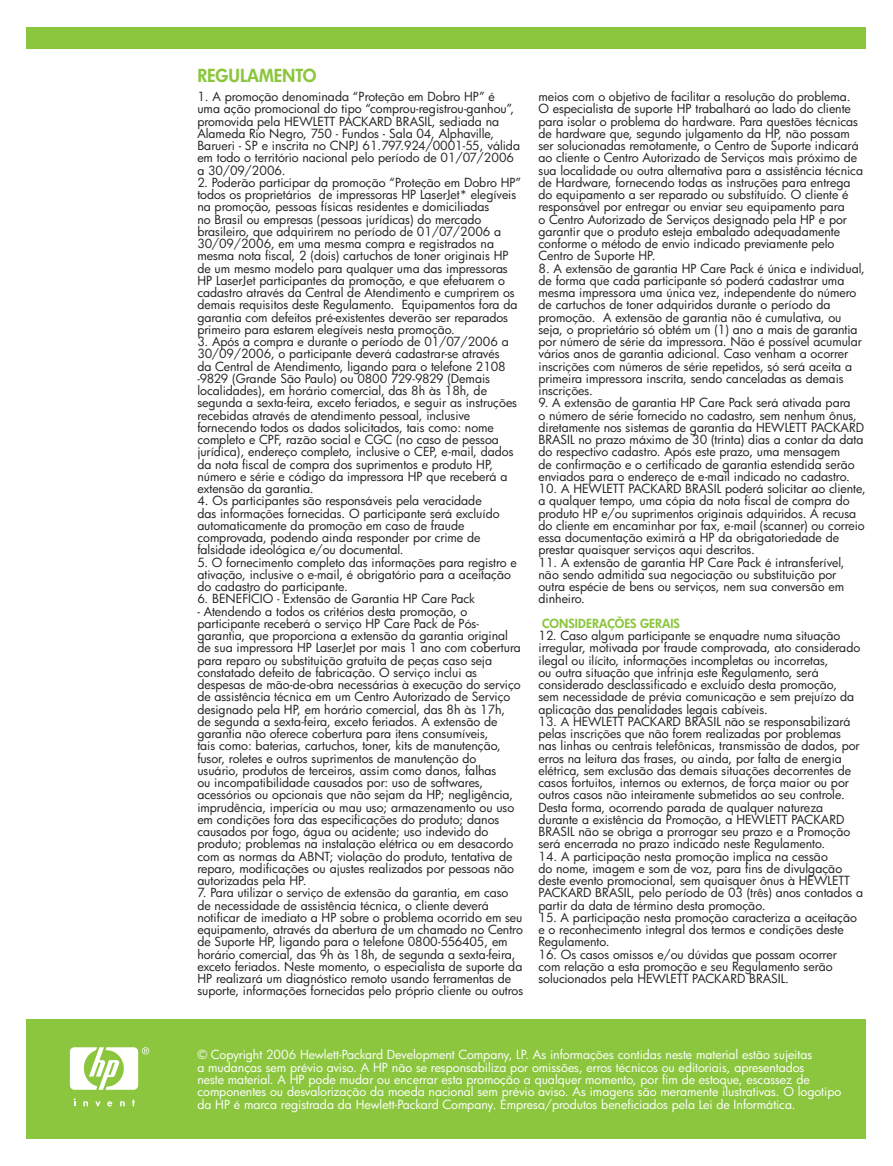
<style>
.page{position:relative;width:893px;height:1166px;background:#fff}
.page>*{position:absolute;margin:0;border:0;box-sizing:border-box;transform-origin:0 0}
.t1{font:800 17.5px "Futura";color:#8bc63e}
.t2{font:12.25px/12.2px "Futura";color:#231f20}
.t3{font:12.25px/12.2px "Futura";letter-spacing:-.005em;color:#fff}
.t4{font:800 12.25px "Futura";color:#8bc63e}
</style>
<div class="page">
<div style="left:27px;top:1019px;width:839px;height:120px;background:#8bc63e"></div>
<svg style="left:95px;top:1101px;width:6px;height:5px"></svg>
<svg style="left:83px;top:1101px;width:5px;height:5px"></svg>
<svg style="left:120px;top:1101px;width:5px;height:5px"></svg>
<svg style="left:132px;top:1099px;width:3px;height:7px"></svg>
<svg style="left:107px;top:1101px;width:5px;height:5px"></svg>
<svg style="left:70px;top:1047px;width:79px;height:43px"></svg>
<div style="left:27px;top:27px;width:839px;height:21px;background:#8bc63e"></div>
<h1 class="t1" style="left:197px;top:64px;width:121px">REGULAMENTO</h1>
<p class="t2" style="left:197px;top:90px;width:324px">1. A promoção denominada “Proteção em Dobro HP” é uma ação promocional do tipo “comprou-registrou-ganhou”, promovida pela HEWLETT PACKARD BRASIL, sediada na Alameda Rio Negro, 750 - Fundos - Sala 04, Alphaville, Barueri - SP e inscrita no CNPJ 61.797.924/0001-55, válida em todo o território nacional pelo período de 01/07/2006 a 30/09/2006.</p>
<p class="t2" style="left:197px;top:176px;width:325px">2. Poderão participar da promoção “Proteção em Dobro HP” todos os proprietários de impressoras HP LaserJet* elegíveis na promoção, pessoas físicas residentes e domiciliadas<br>no Brasil ou empresas (pessoas jurídicas) do mercado brasileiro, que adquirirem no período de 01/07/2006 a 30/09/2006, em uma mesma compra e registrados na mesma nota fiscal, 2 (dois) cartuchos de toner originais HP de um mesmo modelo para qualquer uma das impressoras HP LaserJet participantes da promoção, e que efetuarem o cadastro através da Central de Atendimento e cumprirem os demais requisitos deste Regulamento. Equipamentos fora da garantia com defeitos pré-existentes deverão ser reparados primeiro para estarem elegíveis nesta promoção.</p>
<p class="t2" style="left:197px;top:335px;width:321px">3. Após a compra e durante o período de 01/07/2006 a 30/09/2006, o participante deverá cadastrar-se através<br>da Central de Atendimento, ligando para o telefone 2108 -9829 (Grande São Paulo) ou 0800 729-9829 (Demais localidades), em horário comercial, das 8h às 18h, de segunda a sexta-feira, exceto feriados, e seguir as instruções recebidas através de atendimento pessoal, inclusive fornecendo todos os dados solicitados, tais como: nome completo e CPF, razão social e CGC (no caso de pessoa jurídica), endereço completo, inclusive o CEP, e-mail, dados da nota fiscal de compra dos suprimentos e produto HP, número e série e código da impressora HP que receberá a extensão da garantia.</p>
<p class="t2" style="left:197px;top:494px;width:304px">4. Os participantes são responsáveis pela veracidade das informações fornecidas. O participante será excluído automaticamente da promoção em caso de fraude comprovada, podendo ainda responder por crime de falsidade ideológica e/ou documental.</p>
<p class="t2" style="left:197px;top:556px;width:321px">5. O fornecimento completo das informações para registro e ativação, inclusive o e-mail, é obrigatório para a aceitação do cadastro do participante.</p>
<p class="t2" style="left:197px;top:592px;width:279px">6. BENEFÍCIO - Extensão de Garantia HP Care Pack</p>
<p class="t2" style="left:197px;top:605px;width:325px">- Atendendo a todos os critérios desta promoção, o participante receberá o serviço HP Care Pack de Pós&shy;garantia, que proporciona a extensão da garantia original de sua impressora HP LaserJet por mais 1 ano com cobertura para reparo ou substituição gratuita de peças caso seja constatado defeito de fabricação. O serviço inclui as despesas de mão-de-obra necessárias à execução do serviço de assistência técnica em um Centro Autorizado de Serviço designado pela HP, em horário comercial, das 8h às 17h, de segunda a sexta-feira, exceto feriados. A extensão de garantia não oferece cobertura para itens consumíveis,<br>tais como: baterias, cartuchos, toner, kits de manutenção, fusor, roletes e outros suprimentos de manutenção do<br>usuário, produtos de terceiros, assim como danos, falhas<br>ou incompatibilidade causados por: uso de softwares, acessórios ou opcionais que não sejam da HP; negligência, imprudência, imperícia ou mau uso; armazenamento ou uso em condições fora das especificações do produto; danos causados por fogo, água ou acidente; uso indevido do produto; problemas na instalação elétrica ou em desacordo com as normas da ABNT; violação do produto, tentativa de reparo, modificações ou ajustes realizados por pessoas não autorizadas pela HP.</p>
<p class="t2" style="left:197px;top:886px;width:327px">7. Para utilizar o serviço de extensão da garantia, em caso de necessidade de assistência técnica, o cliente deverá notificar de imediato a HP sobre o problema ocorrido em seu equipamento, através da abertura de um chamado no Centro de Suporte HP, ligando para o telefone 0800-556405, em horário comercial, das 9h às 18h, de segunda a sexta-feira, exceto feriados. Neste momento, o especialista de suporte da HP realizará um diagnóstico remoto usando ferramentas de suporte, informações fornecidas pelo próprio cliente ou outros</p>
<p class="t2" style="left:538px;top:90px;width:326px">meios com o objetivo de facilitar a resolução do problema.<br>O especialista de suporte HP trabalhará ao lado do cliente para isolar o problema do hardware. Para questões técnicas de hardware que, segundo julgamento da HP, não possam ser solucionadas remotamente, o Centro de Suporte indicará ao cliente o Centro Autorizado de Serviços mais próximo de sua localidade ou outra alternativa para a assistência técnica de Hardware, fornecendo todas as instruções para entrega do equipamento a ser reparado ou substituído. O cliente é responsável por entregar ou enviar seu equipamento para<br>o Centro Autorizado de Serviços designado pela HP e por garantir que o produto esteja embalado adequadamente conforme o método de envio indicado previamente pelo Centro de Suporte HP.</p>
<p class="t2" style="left:538px;top:262px;width:328px">8. A extensão de garantia HP Care Pack é única e individual, de forma que cada participante só poderá cadastrar uma mesma impressora uma única vez, independente do número de cartuchos de toner adquiridos durante o período da promoção. A extensão de garantia não é cumulativa, ou seja, o proprietário só obtém um (1) ano a mais de garantia por número de série da impressora. Não é possível acumular vários anos de garantia adicional. Caso venham a ocorrer inscrições com números de série repetidos, só será aceita a primeira impressora inscrita, sendo canceladas as demais inscrições.</p>
<p class="t2" style="left:538px;top:396px;width:327px">9. A extensão de garantia HP Care Pack será ativada para<br>o número de série fornecido no cadastro, sem nenhum ônus, diretamente nos sistemas de garantia da HEWLETT PACKARD BRASIL no prazo máximo de 30 (trinta) dias a contar da data do respectivo cadastro. Após este prazo, uma mensagem<br>de confirmação e o certificado de garantia estendida serão enviados para o endereço de e-mail indicado no cadastro.</p>
<p class="t2" style="left:538px;top:482px;width:329px">10. A HEWLETT PACKARD BRASIL poderá solicitar ao cliente, a qualquer tempo, uma cópia da nota fiscal de compra do produto HP e/ou suprimentos originais adquiridos. A recusa do cliente em encaminhar por fax, e-mail (scanner) ou correio essa documentação eximirá a HP da obrigatoriedade de prestar quaisquer serviços aqui descritos.</p>
<p class="t2" style="left:538px;top:556px;width:308px">11. A extensão de garantia HP Care Pack é intransferível, não sendo admitida sua negociação ou substituição por outra espécie de bens ou serviços, nem sua conversão em dinheiro.</p>
<p class="t4" style="left:542px;top:615px;width:139px">CONSIDERAÇÕES GERAIS</p>
<p class="t2" style="left:538px;top:629px;width:323px">12. Caso algum participante se enquadre numa situação irregular, motivada por fraude comprovada, ato considerado ilegal ou ilícito, informações incompletas ou incorretas,<br>ou outra situação que infrinja este Regulamento, será considerado desclassificado e excluído desta promoção, sem necessidade de prévia comunicação e sem prejuízo da aplicação das penalidades legais cabíveis.</p>
<p class="t2" style="left:538px;top:715px;width:323px">13. A HEWLETT PACKARD BRASIL não se responsabilizará pelas inscrições que não forem realizadas por problemas nas linhas ou centrais telefônicas, transmissão de dados, por erros na leitura das frases, ou ainda, por falta de energia elétrica, sem exclusão das demais situações decorrentes de casos fortuitos, internos ou externos, de força maior ou por outros casos não inteiramente submetidos ao seu controle.<br>Desta forma, ocorrendo parada de qualquer natureza durante a existência da Promoção, a HEWLETT PACKARD BRASIL não se obriga a prorrogar seu prazo e a Promoção será encerrada no prazo indicado neste Regulamento.</p>
<p class="t2" style="left:538px;top:850px;width:326px">14. A participação nesta promoção implica na cessão<br>do nome, imagem e som de voz, para fins de divulgação deste evento promocional, sem quaisquer ônus à HEWLETT PACKARD BRASIL, pelo período de 03 (três) anos contados a partir da data de término desta promoção.</p>
<p class="t2" style="left:538px;top:911px;width:320px">15. A participação nesta promoção caracteriza a aceitação e o reconhecimento integral dos termos e condições deste<br>Regulamento.</p>
<p class="t2" style="left:538px;top:948px;width:300px">16. Os casos omissos e/ou dúvidas que possam ocorrer com relação a esta promoção e seu Regulamento serão solucionados pela HEWLETT PACKARD BRASIL.</p>
<p class="t3" style="left:197px;top:1048px;width:645px">© Copyright 2006 Hewlett-Packard Development Company, LP. As informações contidas neste material estão sujeitas<br>a mudanças sem prévio aviso. A HP não se responsabiliza por omissões, erros técnicos ou editoriais, apresentados<br>neste material. A HP pode mudar ou encerrar esta promoção a qualquer momento, por fim de estoque, escassez de componentes ou desvalorização da moeda nacional sem prévio aviso. As imagens são meramente ilustrativas. O logotipo da HP é marca registrada da Hewlett-Packard Company. Empresa/produtos beneficiados pela Lei de Informática.</p>
</div>
